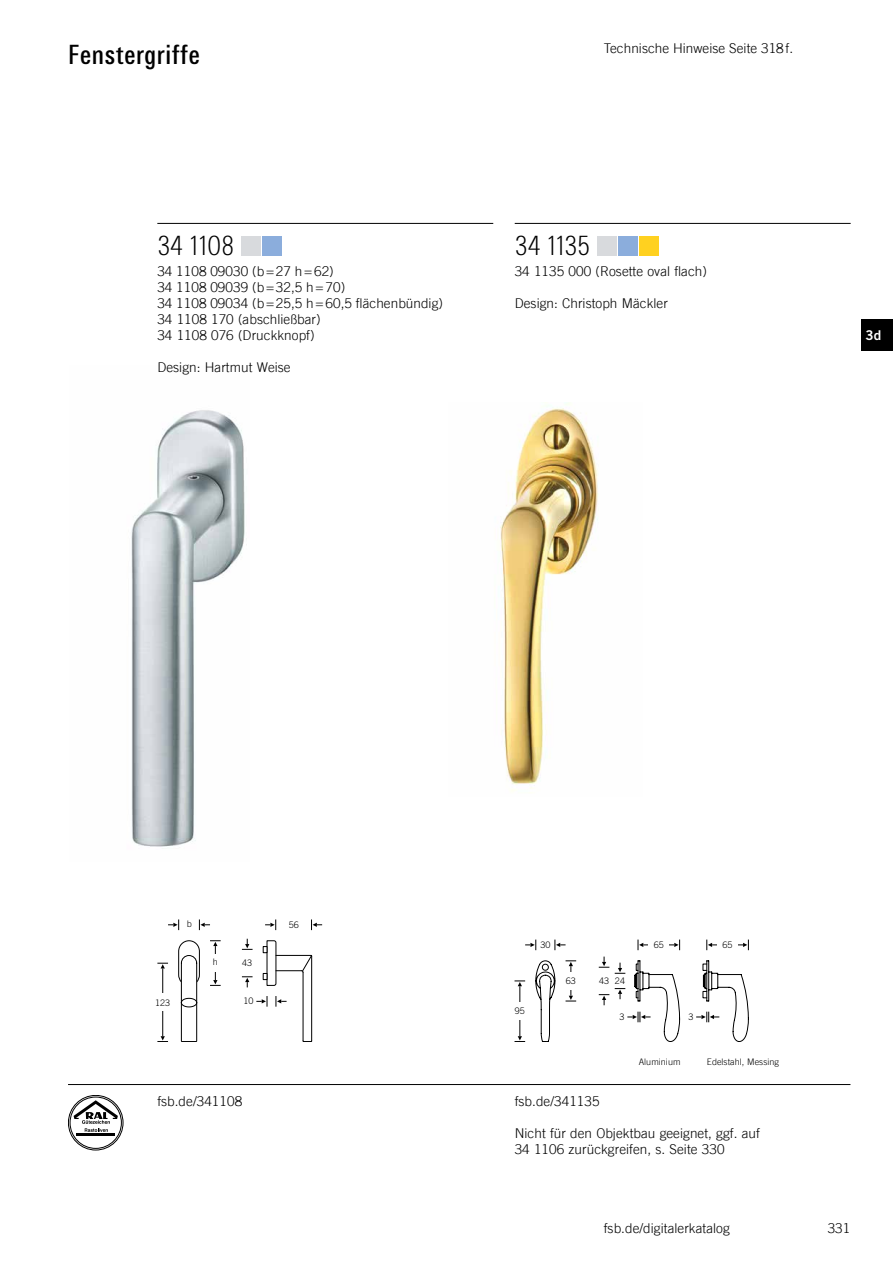
<style>
.page{position:relative;width:893px;height:1263px;background:#fff}
.page>*{position:absolute;margin:0;border:0;box-sizing:border-box;transform-origin:0 0}
.t1{font:27px "Traffic Kraeftig";color:#000}
.t2{font:27px "Traffic Mager";color:#000}
.t3{font:300 13.5px/15.9px "FSB Trade";letter-spacing:.005em;color:#000}
.t4{font:13.5px "FSB Trade Bold Two";color:#fff}
.t5{font:300 9.15px "FSB Trade";color:#000}
.t6{font:300 9px "FSB Trade";letter-spacing:.005em;color:#000}
</style>
<div class="page">
<div style="left:861px;top:319px;width:32px;height:32px;background:#000"></div>
<img style="left:131px;top:410px;width:114px;height:437px">
<svg style="left:68px;top:1095px;width:55px;height:55px"></svg>
<hr style="left:77px;top:1133px;width:38px;height:3px;background:#000">
<hr style="left:68px;top:1084px;width:782px;height:1px;background:#000">
<hr style="left:157px;top:223px;width:336px;height:1px;background:#000">
<div style="left:241px;top:236px;width:19px;height:19px;background:#d8dadd"></div>
<div style="left:262px;top:236px;width:19px;height:19px;background:#8baddc"></div>
<svg style="left:168px;top:919px;width:11px;height:11px"></svg>
<svg style="left:265px;top:919px;width:11px;height:11px"></svg>
<svg style="left:199px;top:919px;width:11px;height:11px"></svg>
<svg style="left:311px;top:919px;width:11px;height:11px"></svg>
<svg style="left:157px;top:1036px;width:11px;height:6px"></svg>
<hr style="left:162px;top:968px;width:1px;height:68px;background:#000">
<svg style="left:157px;top:963px;width:11px;height:5px"></svg>
<div style="left:157px;top:994px;width:11px;height:17px;background:#fff"></div>
<svg style="left:178px;top:939px;width:135px;height:103px"></svg>
<div style="left:210px;top:954px;width:11px;height:18px;background:#fff"></div>
<hr style="left:515px;top:223px;width:336px;height:1px;background:#000">
<div style="left:597px;top:236px;width:19px;height:19px;background:#d8dadd"></div>
<div style="left:618px;top:236px;width:19px;height:19px;background:#8baddc"></div>
<div style="left:639px;top:236px;width:20px;height:19px;background:#ffd120"></div>
<svg style="left:514px;top:1036px;width:11px;height:6px"></svg>
<hr style="left:519px;top:986px;width:1px;height:50px;background:#000">
<svg style="left:514px;top:980px;width:11px;height:6px"></svg>
<div style="left:514px;top:1003px;width:11px;height:17px;background:#fff"></div>
<svg style="left:638px;top:939px;width:5px;height:11px"></svg>
<hr style="left:643px;top:944px;width:31px;height:1px;background:#000">
<svg style="left:674px;top:939px;width:6px;height:11px"></svg>
<div style="left:649px;top:939px;width:20px;height:11px;background:#fff"></div>
<svg style="left:525px;top:939px;width:11px;height:11px"></svg>
<svg style="left:555px;top:939px;width:11px;height:11px"></svg>
<svg style="left:535px;top:956px;width:145px;height:86px"></svg>
<svg style="left:706px;top:939px;width:6px;height:11px"></svg>
<hr style="left:712px;top:944px;width:31px;height:1px;background:#000">
<svg style="left:743px;top:939px;width:6px;height:11px"></svg>
<div style="left:717px;top:939px;width:21px;height:11px;background:#fff"></div>
<svg style="left:696px;top:960px;width:53px;height:82px"></svg>
<img style="left:500px;top:403px;width:98px;height:388px">
<h1 class="t1" style="left:68px;top:39px;width:134px">Fenstergriffe</h1>
<h1 class="t2" style="left:157px;top:230px;width:78px">34 1108</h1>
<p class="t3" style="left:157px;top:263px;width:287px">34 1108 09030 (b=27 h=62)<br>34 1108 09039 (b=32,5 h=70)<br>34 1108 09034 (b=25,5 h=60,5 flächenbündig)<br>34 1108 170 (abschließbar)<br>34 1108 076 (Druckknopf)</p>
<p class="t3" style="left:157px;top:359px;width:135px">Design: Hartmut Weise</p>
<p class="t3" style="left:604px;top:40px;width:191px">Technische Hinweise Seite 318f.</p>
<h1 class="t2" style="left:515px;top:230px;width:77px">34 1135</h1>
<p class="t3" style="left:515px;top:263px;width:194px">34 1135 000 (Rosette oval flach)</p>
<p class="t3" style="left:515px;top:295px;width:155px">Design: Christoph Mäckler</p>
<p class="t4" style="left:865px;top:327px;width:17px">3d</p>
<p class="t5" style="left:187px;top:919px;width:7px">b</p>
<p class="t6" style="left:155px;top:997px;width:17px">123</p>
<p class="t6" style="left:213px;top:957px;width:7px">h</p>
<p class="t6" style="left:242px;top:958px;width:12px">43</p>
<p class="t6" style="left:244px;top:996px;width:12px">10</p>
<p class="t6" style="left:289px;top:919px;width:12px">56</p>
<p class="t3" style="left:157px;top:1093px;width:86px">fsb.de/341108</p>
<p class="t6" style="left:540px;top:939px;width:12px">30</p>
<p class="t6" style="left:722px;top:939px;width:12px">65</p>
<p class="t6" style="left:654px;top:939px;width:12px">65</p>
<p class="t6" style="left:515px;top:1006px;width:12px">95</p>
<p class="t6" style="left:566px;top:976px;width:12px">63</p>
<p class="t6" style="left:599px;top:976px;width:27px">43 24</p>
<p class="t6" style="left:620px;top:1012px;width:7px">3</p>
<p class="t6" style="left:688px;top:1012px;width:7px">3</p>
<p class="t6" style="left:639px;top:1056px;width:43px">Aluminium</p>
<p class="t6" style="left:707px;top:1056px;width:74px">Edelstahl, Messing</p>
<p class="t3" style="left:515px;top:1093px;width:86px">fsb.de/341135</p>
<p class="t3" style="left:515px;top:1125px;width:247px">Nicht für den Objektbau geeignet, ggf. auf<br>34 1106 zurückgreifen, s. Seite 330</p>
<p class="t3" style="left:604px;top:1220px;width:127px">fsb.de/digitalerkatalog</p>
<p class="t3" style="left:828px;top:1220px;width:24px">331</p>
</div>
